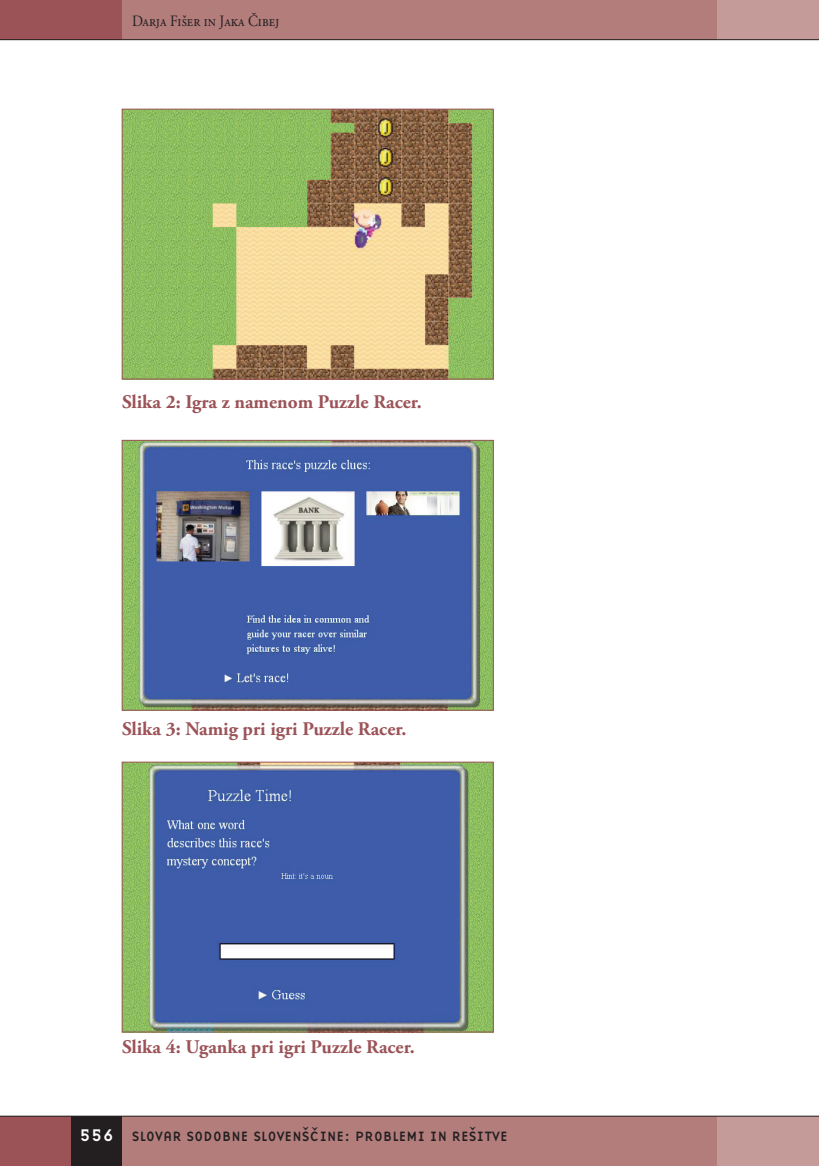
<style>
.page{position:relative;width:819px;height:1166px;background:#fff}
.page>*{position:absolute;margin:0;border:0;box-sizing:border-box;transform-origin:0 0}
.t1{font:700 19.25px "Adobe Garamond Pro";color:#9b5358}
.t2{font:15.75px "Adobe Garamond Pro";color:#231f20;scale:.9 1}
.t3{font:14px "Base Nine";color:#231f20}
.s1{font-size:17.5px;color:#fff}
</style>
<div class="page">
<div style="left:122px;top:0;width:596px;height:40px;background:#b37d7c"></div>
<div style="left:0;top:1116px;width:71px;height:50px;background:#9b5358"></div>
<div style="left:122px;top:1116px;width:620px;height:50px;background:#b37d7c"></div>
<div style="left:71px;top:1116px;width:51px;height:50px;background:#231f20"></div>
<div style="left:717px;top:1116px;width:101px;height:50px;background:#c59b99"></div>
<div style="left:717px;top:0;width:101px;height:40px;background:#c59b99"></div>
<div style="left:0;top:0;width:122px;height:40px;background:#9b5358"></div>
<hr style="left:0;top:39px;width:818px;height:1px;background:#231f20">
<hr style="left:0;top:1116px;width:818px;height:1px;background:#231f20">
<img style="left:124px;top:111px;width:367px;height:266px">
<div style="left:122px;top:109px;width:371px;height:270px;border:1px solid #9b5358"></div>
<img style="left:124px;top:442px;width:367px;height:266px">
<div style="left:122px;top:440px;width:371px;height:270px;border:1px solid #9b5358"></div>
<img style="left:124px;top:764px;width:367px;height:266px">
<div style="left:122px;top:762px;width:371px;height:270px;border:1px solid #9b5358"></div>
<p class="t2" style="left:132px;top:11px;width:165px">Darja Fišer in Jaka Čibej</p>
<p class="t1" style="left:122px;top:391px;width:301px">Slika 2: Igra z namenom Puzzle Racer.</p>
<p class="t1" style="left:122px;top:718px;width:286px">Slika 3: Namig pri igri Puzzle Racer.</p>
<p class="t1" style="left:122px;top:1036px;width:294px">Slika 4: Uganka pri igri Puzzle Racer.</p>
<p class="t3" style="left:79px;top:1126px;width:430px"><span class="s1">556</span> SLOVAR SODOBNE SLOVENŠCˇINE: PROBLEMI IN REŠITVE</p>
</div>
